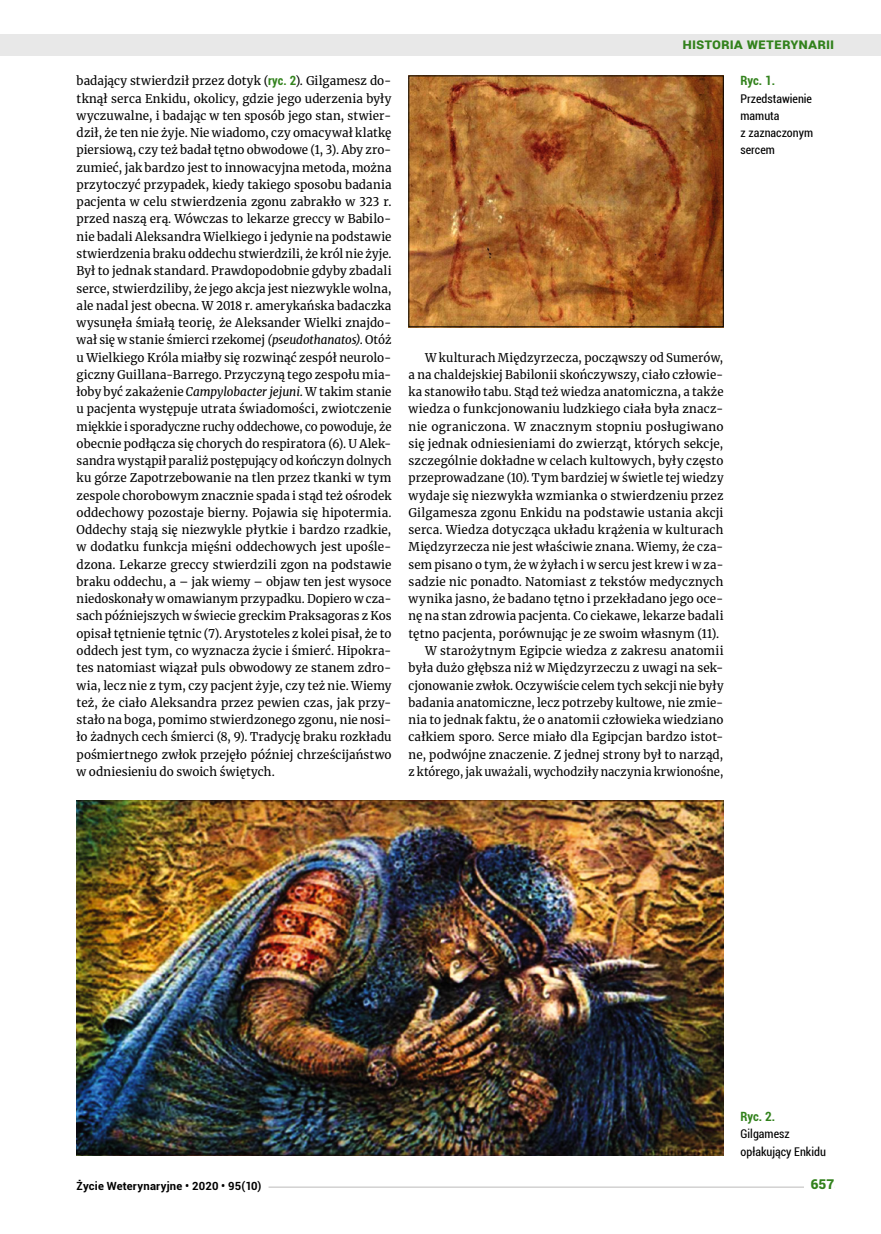
<style>
.page{position:relative;width:881px;height:1234px;background:#fff}
.page>*{position:absolute;margin:0;border:0;box-sizing:border-box;transform-origin:0 0}
.t1{font:700 15px "Roboto";color:#32821c}
.t2{font:900 13.5px "Roboto";color:#32821c}
.t3{font:700 condensed 12.75px "Roboto";letter-spacing:-.005em;color:#32821c}
.t4{font:12px/17.2px "Merriweather";letter-spacing:.015em;color:#000;text-align:justify}
.t5{font:12px "Merriweather";letter-spacing:.015em;color:#000;scale:.96 1}
.t6{font:12px "Merriweather";letter-spacing:.015em;color:#000;scale:.95 1}
.t7{font:condensed 12px/17.2px "Roboto";color:#000}
.t8{font:12px "Merriweather";letter-spacing:.015em;color:#000;scale:.94 1}
.t9{font:700 11.25px "Roboto";letter-spacing:.02em;color:#000}
.s1{font-family:"Roboto";font-weight:700;font-stretch:condensed;font-size:12.75px;color:#32821c}
.s2{font-style:italic}
</style>
<div class="page">
<img style="left:410px;top:78px;width:311px;height:247px">
<div style="left:408px;top:76px;width:315px;height:251px;border:1px solid #000"></div>
<img style="left:77px;top:800px;width:646px;height:355px">
<div style="left:0;top:35px;width:880px;height:21px;background:#e8e8e8"></div>
<hr style="left:268px;top:1186px;width:565px;height:1px;background:#d2d1d1">
<div style="left:804px;top:1178px;width:29px;height:15px;background:#fff"></div>
<p class="t4" style="left:77px;top:72px;width:316px">badający stwierdził przez dotyk (<span class="s1">ryc. 2</span>). Gilgamesz do&shy;tknął serca Enkidu, okolicy, gdzie jego uderzenia były wyczuwalne, i badając w ten sposób jego stan, stwier&shy;dził, że ten nie żyje. Nie wiadomo, czy omacywał klatkę piersiową, czy też badał tętno obwodowe (1, 3). Aby zro&shy;zumieć, jak bardzo jest to innowacyjna metoda, można przytoczyć przypadek, kiedy takiego sposobu badania pacjenta w celu stwierdzenia zgonu zabrakło w 323 r. przed naszą erą. Wówczas to lekarze greccy w Babilo&shy;nie badali Aleksandra Wielkiego i jedynie na podstawie stwierdzenia braku oddechu stwierdzili, że król nie żyje.<br>Był to jednak standard. Prawdopodobnie gdyby zbadali serce, stwierdziliby, że jego akcja jest niezwykle wolna, ale nadal jest obecna. W 2018 r. amerykańska badaczka wysunęła śmiałą teorię, że Aleksander Wielki znajdo&shy;wał się w stanie śmierci rzekomej <span class="s2">(pseudothanatos)</span>. Otóż u Wielkiego Króla miałby się rozwinąć zespół neurolo&shy;giczny Guillana-Barrego. Przyczyną tego zespołu mia&shy;łoby być zakażenie <span class="s2">Campylobacter jejuni</span>. W takim stanie u pacjenta występuje utrata świadomości, zwiotczenie miękkie i sporadyczne ruchy oddechowe, co powoduje, że obecnie podłącza się chorych do respiratora (6). U Alek&shy;sandra wystąpił paraliż postępujący od kończyn dolnych ku górze Zapotrzebowanie na tlen przez tkanki w tym zespole chorobowym znacznie spada i stąd też ośrodek oddechowy pozostaje bierny. Pojawia się hipotermia.<br>Oddechy stają się niezwykle płytkie i bardzo rzadkie, w dodatku funkcja mięśni oddechowych jest upośle&shy;dzona. Lekarze greccy stwierdzili zgon na podstawie braku oddechu, a – jak wiemy – objaw ten jest wysoce niedoskonały w omawianym przypadku. Dopiero w cza&shy;sach późniejszych w świecie greckim Praksagoras z Kos opisał tętnienie tętnic (7). Arystoteles z kolei pisał, że to oddech jest tym, co wyznacza życie i śmierć. Hipokra&shy;tes natomiast wiązał puls obwodowy ze stanem zdro&shy;wia, lecz nie z tym, czy pacjent żyje, czy też nie. Wiemy też, że ciało Aleksandra przez pewien czas, jak przy&shy;stało na boga, pomimo stwierdzonego zgonu, nie nosi&shy;ło żadnych cech śmierci (8, 9). Tradycję braku rozkładu pośmiertnego zwłok przejęło później chrześcijaństwo w odniesieniu do swoich świętych.</p>
<p class="t1" style="left:682px;top:33px;width:153px">Historia weterynarii</p>
<p class="t3" style="left:740px;top:72px;width:36px">Ryc. 1.</p>
<p class="t7" style="left:740px;top:89px;width:74px">Przedstawienie mamuta<br>z zaznaczonym sercem</p>
<p class="t5" style="left:425px;top:349px;width:312px">W kulturach Międzyrzecza, począwszy od Sumerów,</p>
<p class="t5" style="left:408px;top:366px;width:329px">a na chaldejskiej Babilonii skończywszy, ciało człowie-</p>
<p class="t6" style="left:408px;top:383px;width:333px">ka stanowiło tabu. Stąd też wiedza anatomiczna, a także</p>
<p class="t4" style="left:408px;top:400px;width:316px">wiedza o funkcjonowaniu ludzkiego ciała była znacz-</p>
<p class="t4" style="left:408px;top:417px;width:316px">nie ograniczona. W znacznym stopniu posługiwano</p>
<p class="t4" style="left:408px;top:434px;width:316px">się jednak odniesieniami do zwierząt, których sekcje,</p>
<p class="t4" style="left:408px;top:451px;width:316px">szczególnie dokładne w celach kultowych, były często</p>
<p class="t6" style="left:408px;top:469px;width:333px">przeprowadzane (10). Tym bardziej w świetle tej wiedzy</p>
<p class="t4" style="left:408px;top:486px;width:316px">wydaje się niezwykła wzmianka o stwierdzeniu przez</p>
<p class="t4" style="left:408px;top:503px;width:316px">Gilgamesza zgonu Enkidu na podstawie ustania akcji</p>
<p class="t4" style="left:408px;top:520px;width:316px">serca. Wiedza dotycząca układu krążenia w kulturach</p>
<p class="t5" style="left:408px;top:538px;width:329px">Międzyrzecza nie jest właściwie znana. Wiemy, że cza-</p>
<p class="t6" style="left:408px;top:556px;width:333px">sem pisano o tym, że w żyłach i w sercu jest krew i w za-</p>
<p class="t4" style="left:408px;top:572px;width:316px">sadzie nic ponadto. Natomiast z tekstów medycznych</p>
<p class="t4" style="left:408px;top:589px;width:316px">wynika jasno, że badano tętno i przekładano jego oce-</p>
<p class="t5" style="left:408px;top:607px;width:329px">nę na stan zdrowia pacjenta. Co ciekawe, lekarze badali</p>
<p class="t4" style="left:408px;top:624px;width:312px">tętno pacjenta, porównując je ze swoim własnym (11).</p>
<p class="t4" style="left:425px;top:641px;width:300px">W starożytnym Egipcie wiedza z zakresu anatomii</p>
<p class="t4" style="left:408px;top:658px;width:316px">była dużo głębsza niż w Międzyrzeczu z uwagi na sek-</p>
<p class="t6" style="left:408px;top:676px;width:333px">cjonowanie zwłok. Oczywiście celem tych sekcji nie były</p>
<p class="t5" style="left:408px;top:694px;width:329px">badania anatomiczne, lecz potrzeby kultowe, nie zmie-</p>
<p class="t4" style="left:408px;top:710px;width:316px">nia to jednak faktu, że o anatomii człowieka wiedziano</p>
<p class="t4" style="left:408px;top:727px;width:316px">całkiem sporo. Serce miało dla Egipcjan bardzo istot-</p>
<p class="t4" style="left:408px;top:745px;width:316px">ne, podwójne znaczenie. Z jednej strony był to narząd,</p>
<p class="t8" style="left:408px;top:763px;width:336px">z którego, jak uważali, wychodziły naczynia krwionośne,</p>
<p class="t3" style="left:740px;top:1107px;width:36px">Ryc. 2.</p>
<p class="t7" style="left:740px;top:1124px;width:87px">Gilgamesz opłakujący Enkidu</p>
<p class="t9" style="left:77px;top:1177px;width:186px">Życie Weterynaryjne • 2020 • 95(10)</p>
<p class="t2" style="left:810px;top:1174px;width:25px">657</p>
</div>
